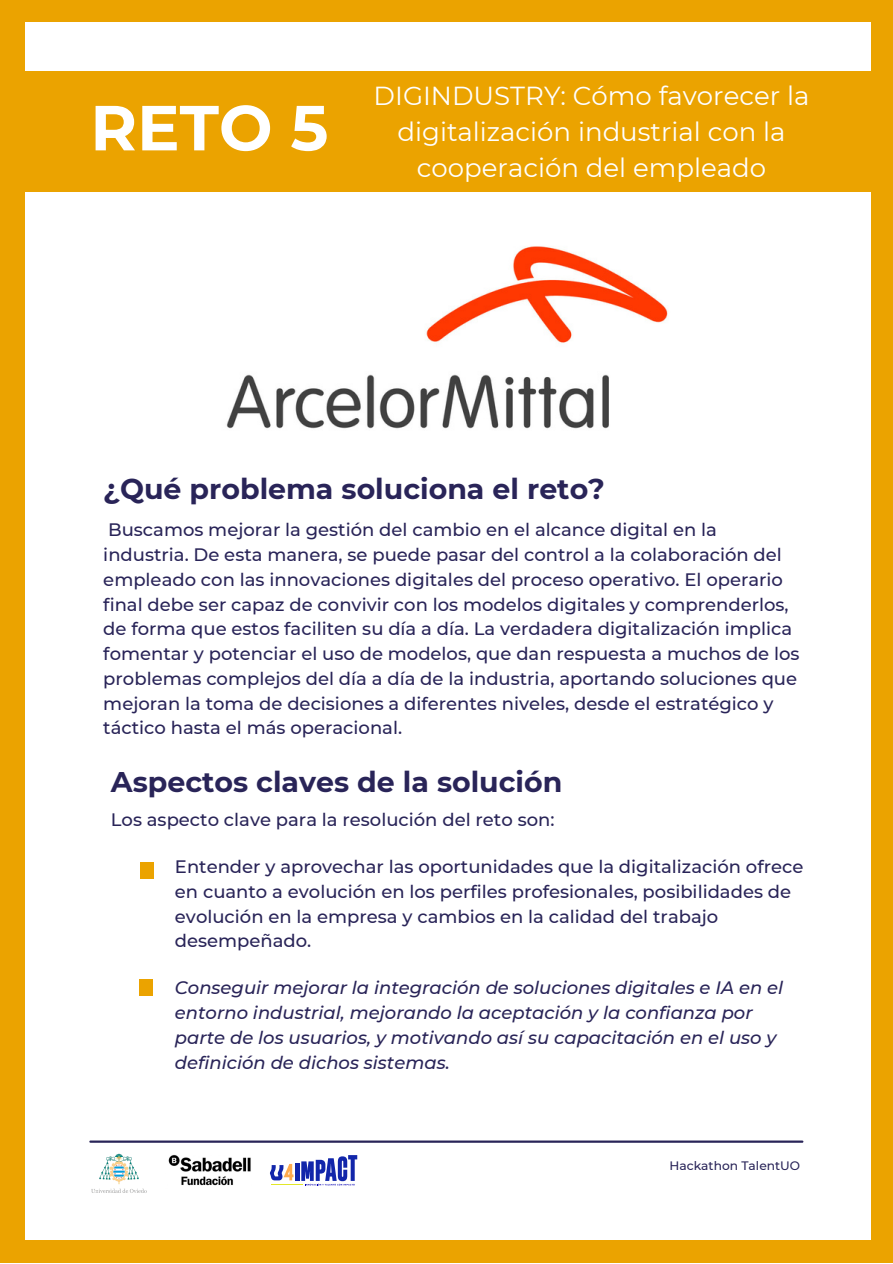
<style>
.page{position:relative;width:893px;height:1264px;background:#fff}
.page>*{position:absolute;margin:0;border:0;box-sizing:border-box;transform-origin:0 0}
.t1{font:700 63.45px "Montserrat";color:#fff}
.t2{font:700 28.35px "Montserrat";color:#292458}
.t3{font:25.95px/36px "Montserrat";color:#fff;text-align:center}
.t4{font:500 18px/24.8px "Montserrat";color:#292458}
.t5{font:italic 500 18px/24.8px "Montserrat";color:#292458}
.t6{font:500 12.3px "Montserrat";color:#292458}
</style>
<div class="page">
<div style="left:0;top:0;width:892px;height:1262px;background:#eba300"></div>
<div style="left:25px;top:22px;width:845px;height:1218px;background:#fff"></div>
<div style="left:12px;top:71px;width:870px;height:121px;background:#eba300"></div>
<hr style="left:272px;top:1184px;width:31px;height:1px;background:#e2e729">
<hr style="left:295px;top:1162px;width:4px;height:18px;background:#1226aa">
<svg style="left:301px;top:1155px;width:56px;height:30px"></svg>
<svg style="left:270px;top:1163px;width:23px;height:17px"></svg>
<img style="left:91px;top:1153px;width:56px;height:40px">
<img style="left:168px;top:1154px;width:83px;height:32px">
<hr style="left:90px;top:1140px;width:712px;height:2px;background:#292458">
<div style="left:140px;top:861px;width:13px;height:17px;background:#eba300"></div>
<div style="left:140px;top:979px;width:13px;height:16px;background:#eba300"></div>
<img style="left:226px;top:246px;width:442px;height:183px">
<h1 class="t1" style="left:90px;top:89px;width:239px">RETO 5</h1>
<h3 class="t3" style="left:373px;top:77px;width:437px">DIGINDUSTRY: Cómo favorecer la digitalización industrial con la cooperación del empleado</h3>
<h2 class="t2" style="left:103px;top:471px;width:503px">¿Qué problema soluciona el reto?</h2>
<p class="t4" style="left:103px;top:517px;width:697px">Buscamos mejorar la gestión del cambio en el alcance digital en la industria. De esta manera, se puede pasar del control a la colaboración del empleado con las innovaciones digitales del proceso operativo. El operario final debe ser capaz de convivir con los modelos digitales y comprenderlos, de forma que estos faciliten su día a día. La verdadera digitalización implica fomentar y potenciar el uso de modelos, que dan respuesta a muchos de los problemas complejos del día a día de la industria, aportando soluciones que mejoran la toma de decisiones a diferentes niveles, desde el estratégico y táctico hasta el más operacional.</p>
<h2 class="t2" style="left:111px;top:764px;width:453px">Aspectos claves de la solución</h2>
<p class="t4" style="left:111px;top:807px;width:445px">Los aspecto clave para la resolución del reto son:</p>
<p class="t4" style="left:175px;top:854px;width:630px">Entender y aprovechar las oportunidades que la digitalización ofrece en cuanto a evolución en los perfiles profesionales, posibilidades de evolución en la empresa y cambios en la calidad del trabajo desempeñado.</p>
<p class="t5" style="left:175px;top:975px;width:609px">Conseguir mejorar la integración de soluciones digitales e IA en el entorno industrial, mejorando la aceptación y la confianza por parte de los usuarios, y motivando así su capacitación en el uso y definición de dichos sistemas.</p>
<p class="t6" style="left:669px;top:1158px;width:132px">Hackathon TalentUO</p>
</div>
